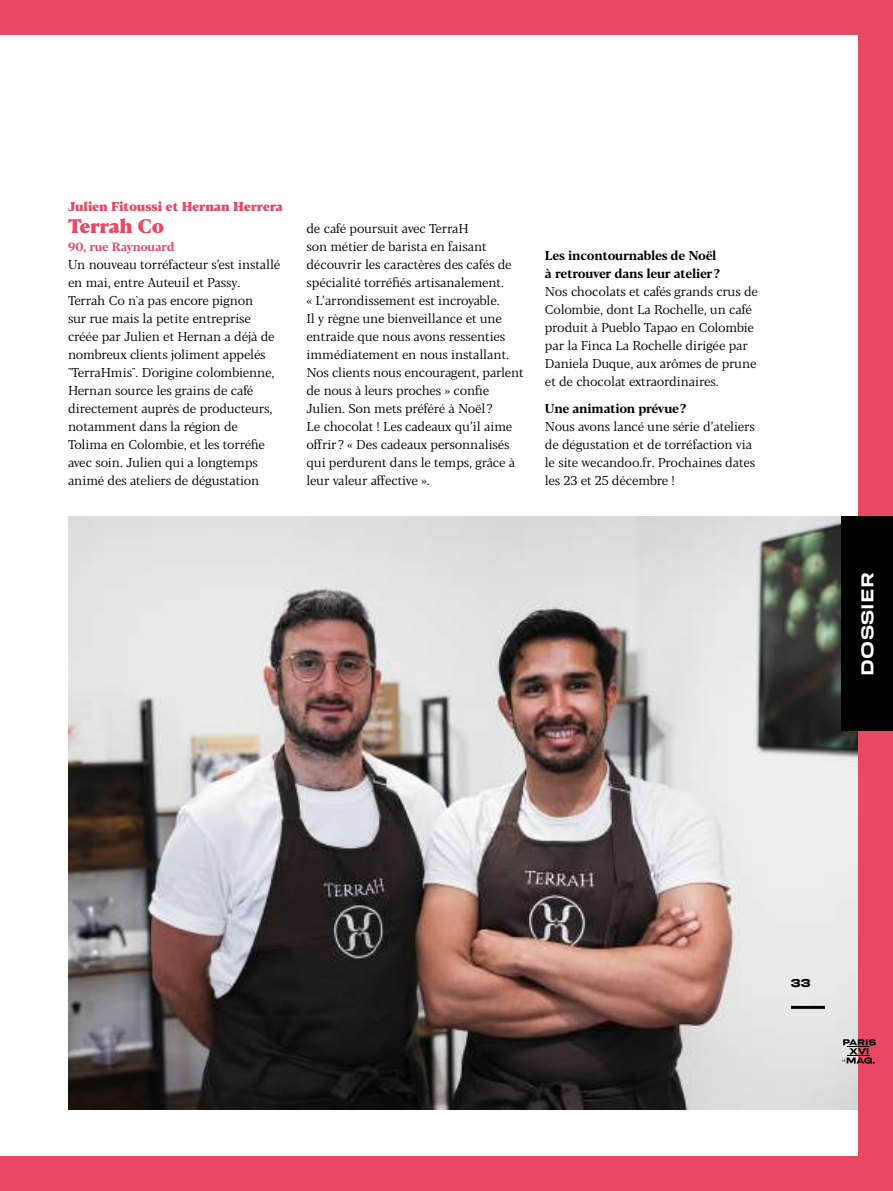
<style>
.page{position:relative;width:893px;height:1191px;background:#fff}
.page>*{position:absolute;margin:0;border:0;box-sizing:border-box;transform-origin:0 0}
.t1{font:800 19.5px "Blacker Pro Tx";letter-spacing:-.015em;color:#e94863}
.t2{font:18px "Resolve Semibold Wd";letter-spacing:.02em;color:#fff}
.t3{font:12.75px/18px "Blacker Pro Tx";letter-spacing:-.01em;color:#000}
.t4{font:700 12.75px/18px "Blacker Pro Tx";letter-spacing:-.02em;color:#000}
.t5{font:800 12.75px "Blacker Pro Tx";letter-spacing:-.01em;color:#e94863}
.t6{font:700 12px "Blacker Pro Tx";letter-spacing:-.01em;color:#e94863}
.t7{font:12px "Resolve Bold Wd";color:#000}
</style>
<div class="page">
<img style="left:68px;top:517px;width:791px;height:592px">
<div style="left:859px;top:0;width:34px;height:1191px;background:#e94863"></div>
<div style="left:0;top:0;width:893px;height:34px;background:#e94863"></div>
<div style="left:0;top:1157px;width:893px;height:34px;background:#e94863"></div>
<hr style="left:791px;top:1006px;width:34px;height:3px;background:#000">
<svg style="left:842px;top:1039px;width:34px;height:24px"></svg>
<div style="left:842px;top:517px;width:51px;height:214px;background:#000"></div>
<p class="t5" style="left:68px;top:196px;width:216px">Julien Fitoussi et Hernan Herrera</p>
<h1 class="t1" style="left:68px;top:210px;width:98px">Terrah Co</h1>
<p class="t6" style="left:68px;top:238px;width:108px">90, rue Raynouard</p>
<p class="t3" style="left:68px;top:255px;width:214px">Un nouveau torréfacteur s’est installé en mai, entre Auteuil et Passy.<br>Terrah Co n'a pas encore pignon<br>sur rue mais la petite entreprise créée par Julien et Hernan a déjà de nombreux clients joliment appelés "TerraHmis". D'origine colombienne, Hernan source les grains de café directement auprès de producteurs, notamment dans la région de Tolima en Colombie, et les torréfie avec soin. Julien qui a longtemps animé des ateliers de dégustation</p>
<p class="t3" style="left:306px;top:219px;width:219px">de café poursuit avec TerraH<br>son métier de barista en faisant découvrir les caractères des cafés de spécialité torréfiés artisanalement.<br>« L’arrondissement est incroyable.<br>Il y règne une bienveillance et une entraide que nous avons ressenties immédiatement en nous installant.<br>Nos clients nous encouragent, parlent de nous à leurs proches » confie Julien. Son mets préféré à Noël?<br>Le chocolat ! Les cadeaux qu’il aime offrir? « Des cadeaux personnalisés qui perdurent dans le temps, grâce à leur valeur affective ».</p>
<p class="t4" style="left:545px;top:246px;width:177px">Les incontournables de Noël à retrouver dans leur atelier?</p>
<p class="t3" style="left:545px;top:283px;width:215px">Nos chocolats et cafés grands crus de Colombie, dont La Rochelle, un café produit à Pueblo Tapao en Colombie par la Finca La Rochelle dirigée par Daniela Duque, aux arômes de prune et de chocolat extraordinaires.</p>
<p class="t4" style="left:545px;top:399px;width:143px">Une animation prévue?</p>
<p class="t3" style="left:545px;top:417px;width:212px">Nous avons lancé une série d’ateliers de dégustation et de torréfaction via le site wecandoo.fr. Prochaines dates les 23 et 25 décembre !</p>
<h2 class="t2" style="left:857px;top:675px;width:105px;rotate:-90deg">DOSSIER</h2>
<p class="t7" style="left:791px;top:975px;width:21px">33</p>
</div>
